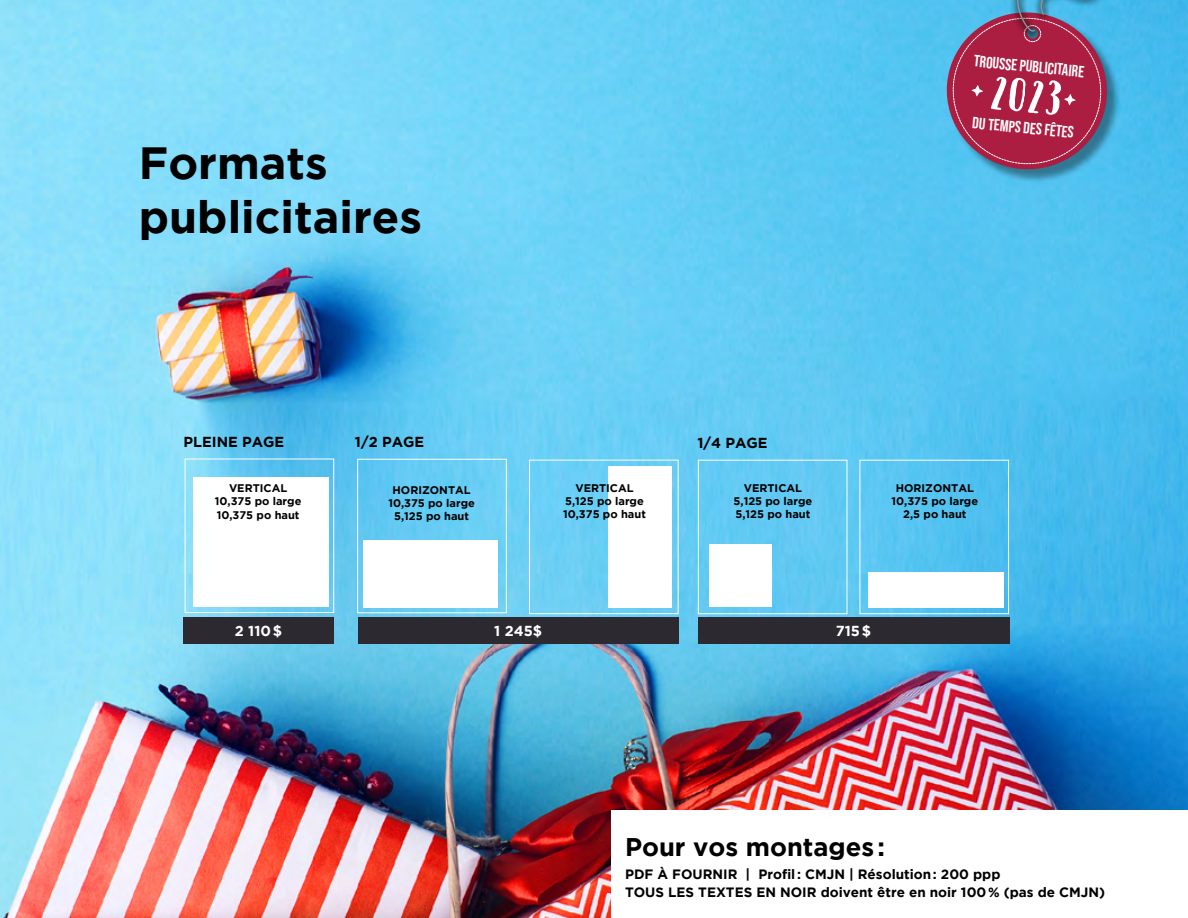
<style>
.page{position:relative;width:1188px;height:918px;background:#fff}
.page>*{position:absolute;margin:0;border:0;box-sizing:border-box;transform-origin:0 0}
.t1{font:700 46.05px "Catalina Avalon Sans";color:#fff;scale:1.11 1}
.t2{font:700 45px/54px "Gotham";color:#000}
.t3{font:700 25.5px "Gotham";color:#000}
.t4{font:700 16.2px "Bebas Neue Pro";color:#fff}
.t5{font:700 14.4px "Gotham";color:#000}
.t6{font:700 14.4px "Gotham";color:#fff}
.t7{font:700 13.5px/18px "Gotham";color:#000}
.t8{font:700 11.1px/13.2px "Gotham";color:#000;text-align:center}
</style>
<div class="page">
<img style="left:0;top:0;width:1188px;height:918px">
<div style="left:184px;top:618px;width:150px;height:26px;background:#2c2931"></div>
<div style="left:185px;top:459px;width:149px;height:154px;border:1px solid #fff"></div>
<div style="left:193px;top:477px;width:136px;height:130px;background:#fff"></div>
<div style="left:358px;top:618px;width:321px;height:26px;background:#2c2931"></div>
<div style="left:529px;top:460px;width:150px;height:154px;border:1px solid #fff"></div>
<div style="left:608px;top:467px;width:64px;height:141px;background:#fff"></div>
<div style="left:698px;top:617px;width:311px;height:27px;background:#2c2931"></div>
<div style="left:698px;top:460px;width:149px;height:154px;border:1px solid #fff"></div>
<div style="left:859px;top:460px;width:150px;height:154px;border:1px solid #fff"></div>
<div style="left:868px;top:573px;width:136px;height:35px;background:#fff"></div>
<div style="left:709px;top:544px;width:63px;height:63px;background:#fff"></div>
<div style="left:357px;top:459px;width:150px;height:154px;border:1px solid #fff"></div>
<div style="left:363px;top:540px;width:135px;height:68px;background:#fff"></div>
<div style="left:612px;top:810px;width:576px;height:108px;background:#fff"></div>
<div style="left:948px;top:15px;width:174px;height:168px;background:#000;opacity:.39"></div>
<svg style="left:943px;top:0;width:168px;height:173px;background:#8c5176"></svg>
<h2 class="t2" style="left:139px;top:135px;width:285px">Formats publicitaires</h2>
<h3 class="t4" style="left:975px;top:51px;width:112px;rotate:6deg">TROUSSE PUBLICITAIRE</h3>
<h1 class="t1" style="left:992px;top:65px;width:67px;rotate:5deg">2023</h1>
<h3 class="t4" style="left:974px;top:113px;width:103px;rotate:6deg">DU TEMPS DES FÊTES</h3>
<p class="t5" style="left:184px;top:433px;width:102px">PLEINE PAGE</p>
<p class="t8" style="left:215px;top:481px;width:88px">VERTICAL<br>10,375 po large<br>10,375 po haut</p>
<p class="t6" style="left:235px;top:623px;width:49px">2 110$</p>
<p class="t5" style="left:355px;top:433px;width:71px">1/2 PAGE</p>
<p class="t8" style="left:388px;top:483px;width:88px">HORIZONTAL<br>10,375 po large<br>5,125 po haut</p>
<p class="t8" style="left:563px;top:481px;width:84px">VERTICAL<br>5,125 po large<br>10,375 po haut</p>
<p class="t5" style="left:697px;top:435px;width:72px">1/4 PAGE</p>
<p class="t8" style="left:734px;top:481px;width:80px">VERTICAL<br>5,125 po large<br>5,125 po haut</p>
<p class="t8" style="left:892px;top:481px;width:88px">HORIZONTAL<br>10,375 po large<br>2,5 po haut</p>
<p class="t6" style="left:494px;top:623px;width:49px">1 245$</p>
<p class="t6" style="left:836px;top:622px;width:37px">715$</p>
<h3 class="t3" style="left:625px;top:833px;width:261px">Pour vos montages:</h3>
<p class="t7" style="left:625px;top:865px;width:482px">PDF À FOURNIR | Profil: CMJN | Résolution: 200 ppp<br>TOUS LES TEXTES EN NOIR doivent être en noir 100% (pas de CMJN)</p>
</div>
